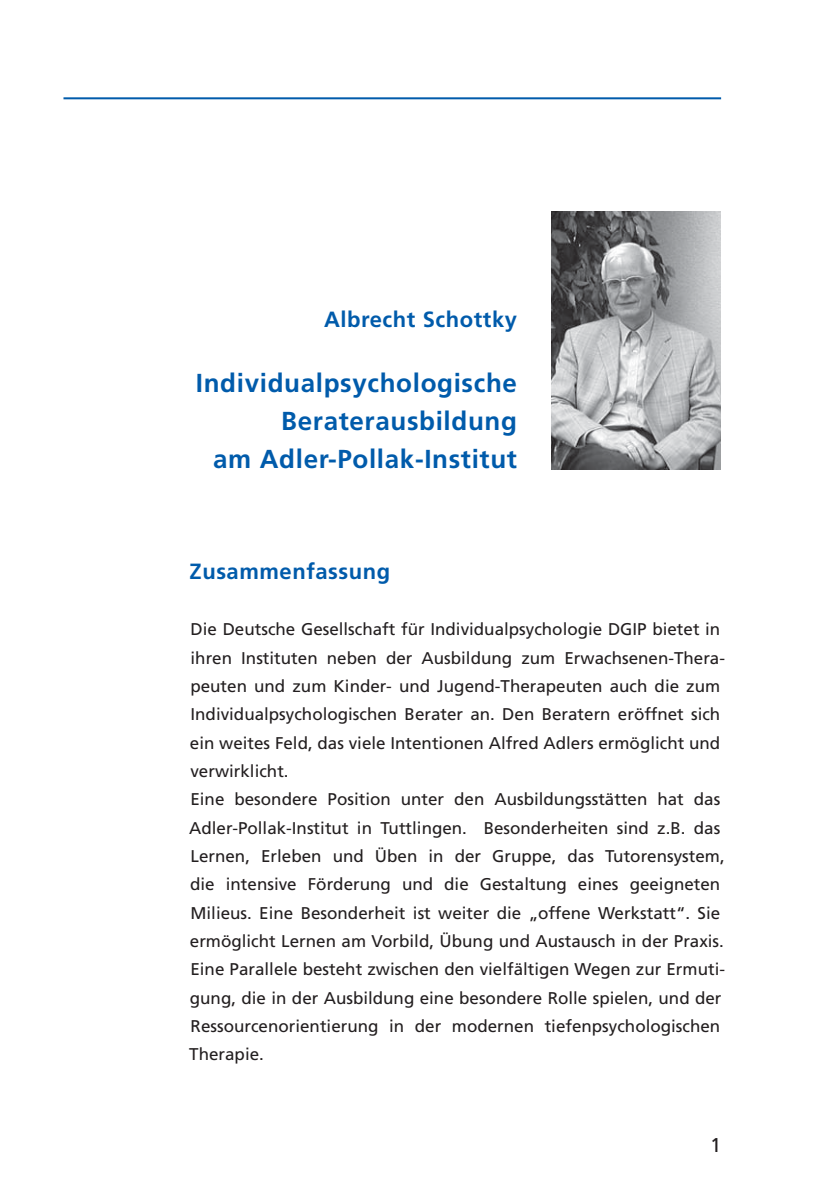
<style>
.page{position:relative;width:834px;height:1184px;background:#fff}
.page>*{position:absolute;margin:0;border:0;box-sizing:border-box;transform-origin:0 0}
.t1{font:700 26px/38px "Frutiger";letter-spacing:.025em;color:#005bab;text-align:right}
.t2{font:700 22px "Frutiger";letter-spacing:.025em;color:#005bab}
.t3{font:20px "Frutiger";color:#231f20}
.t4{font:17px/28.4px "Frutiger";color:#231f20}
</style>
<div class="page">
<hr style="left:63px;top:97px;width:658px;height:2px;background:#005bab">
<img style="left:551px;top:212px;width:170px;height:257px">
<p class="t2" style="left:324px;top:311px;width:194px">Albrecht Schottky</p>
<h1 class="t1" style="left:196px;top:366px;width:323px">Individualpsychologische<br>Beraterausbildung<br>am Adler-Pollak-Institut</h1>
<p class="t2" style="left:190px;top:562px;width:202px">Zusammenfassung</p>
<p class="t4" style="left:189px;top:616px;width:537px">Die Deutsche Gesellschaft für Individualpsychologie DGIP bietet in ihren Instituten neben der Ausbildung zum Erwachsenen-Thera&shy;peuten und zum Kinder- und Jugend-Therapeuten auch die zum Individualpsychologischen Berater an. Den Beratern eröffnet sich ein weites Feld, das viele Intentionen Alfred Adlers ermöglicht und verwirklicht.<br>Eine besondere Position unter den Ausbildungsstätten hat das Adler-Pollak-Institut in Tuttlingen. Besonderheiten sind z.B. das Lernen, Erleben und Üben in der Gruppe, das Tutorensystem, die intensive Förderung und die Gestaltung eines geeigneten Milieus. Eine Besonderheit ist weiter die „offene Werkstatt“. Sie ermöglicht Lernen am Vorbild, Übung und Austausch in der Praxis.<br>Eine Parallele besteht zwischen den vielfältigen Wegen zur Ermuti&shy;gung, die in der Ausbildung eine besondere Rolle spielen, und der Ressourcenorientierung in der modernen tiefenpsychologischen Therapie.</p>
<p class="t3" style="left:710px;top:1137px;width:13px">1</p>
</div>
